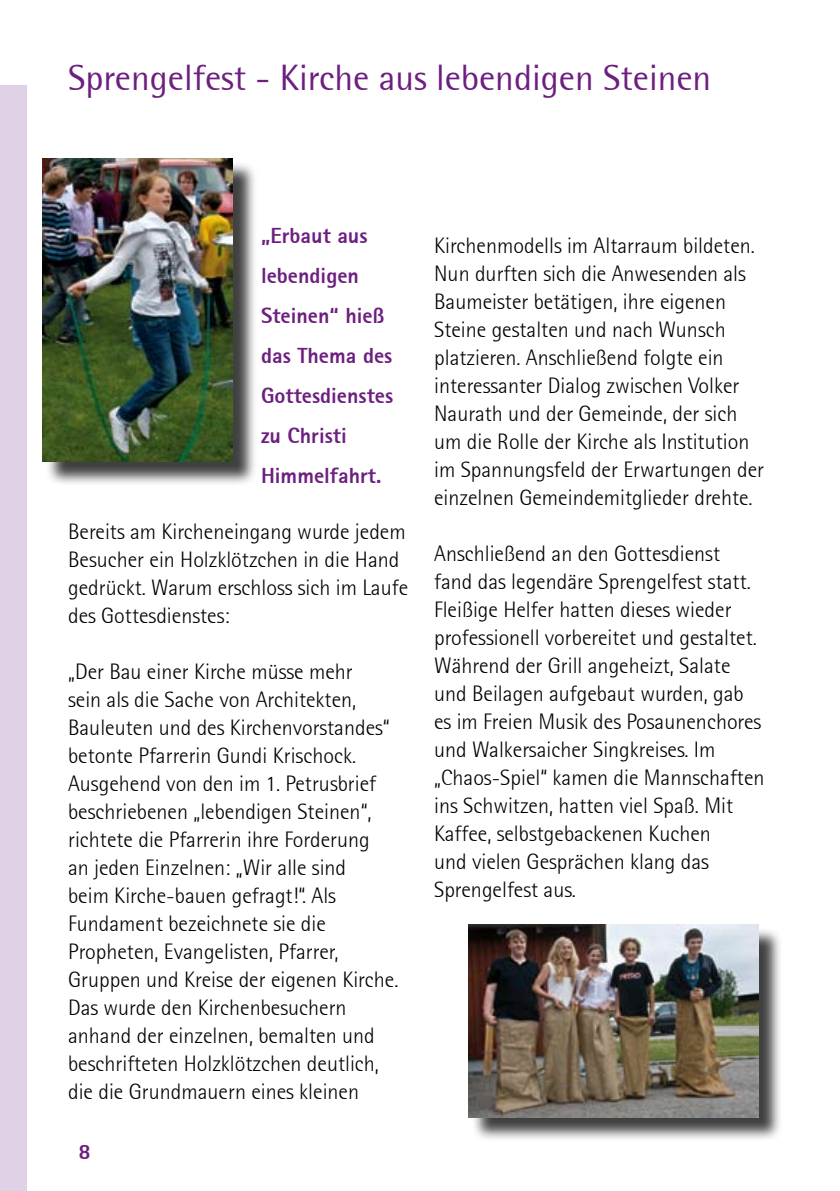
<style>
.page{position:relative;width:840px;height:1191px;background:#fff}
.page>*{position:absolute;margin:0;border:0;box-sizing:border-box;transform-origin:0 0}
.t1{font:36px "Rotis Semi Sans";color:#6d1f80}
.t2{font:300 22px/28px "Rotis Semi Sans";color:#000}
.t3{font:22px/40px "Rotis Sans Serif Extra Bold 75";color:#6d1f80}
</style>
<div class="page">
<div style="left:0;top:85px;width:26px;height:1106px;background:#dfd2e6"></div>
<div style="left:46px;top:161px;width:211px;height:326px;background:#000;opacity:.75"></div>
<img style="left:43px;top:158px;width:189px;height:304px">
<div style="left:471px;top:927px;width:311px;height:214px;background:#000;opacity:.75"></div>
<img style="left:468px;top:924px;width:289px;height:193px">
<h1 class="t1" style="left:68px;top:57px;width:644px">Sprengelfest - Kirche aus lebendigen Steinen</h1>
<p class="t3" style="left:261px;top:215px;width:133px">„Erbaut aus lebendigen<br>Steinen“ hieß das Thema des<br>Gottesdienstes zu Christi<br>Himmelfahrt.</p>
<p class="t2" style="left:68px;top:517px;width:341px">Bereits am Kircheneingang wurde jedem Besucher ein Holzklötzchen in die Hand gedrückt. Warum erschloss sich im Laufe des Gottesdienstes:</p>
<p class="t2" style="left:68px;top:657px;width:331px">„Der Bau einer Kirche müsse mehr<br>sein als die Sache von Architekten, Bauleuten und des Kirchenvorstandes“ betonte Pfarrerin Gundi Krischock.<br>Ausgehend von den im 1. Petrusbrief beschriebenen „lebendigen Steinen“, richtete die Pfarrerin ihre Forderung<br>an jeden Einzelnen: „Wir alle sind<br>beim Kirche-bauen gefragt!“. Als Fundament bezeichnete sie die Propheten, Evangelisten, Pfarrer, Gruppen und Kreise der eigenen Kirche.<br>Das wurde den Kirchenbesuchern anhand der einzelnen, bemalten und beschrifteten Holzklötzchen deutlich, die die Grundmauern eines kleinen</p>
<p class="t3" style="left:78px;top:1131px;width:14px">8</p>
<p class="t2" style="left:434px;top:231px;width:331px">Kirchenmodells im Altarraum bildeten.<br>Nun durften sich die Anwesenden als Baumeister betätigen, ihre eigenen Steine gestalten und nach Wunsch platzieren. Anschließend folgte ein interessanter Dialog zwischen Volker Naurath und der Gemeinde, der sich um die Rolle der Kirche als Institution im Spannungsfeld der Erwartungen der einzelnen Gemeindemitglieder drehte.</p>
<p class="t2" style="left:434px;top:539px;width:332px">Anschließend an den Gottesdienst<br>fand das legendäre Sprengelfest statt.<br>Fleißige Helfer hatten dieses wieder professionell vorbereitet und gestaltet.<br>Während der Grill angeheizt, Salate und Beilagen aufgebaut wurden, gab es im Freien Musik des Posaunenchores und Walkersaicher Singkreises. Im „Chaos-Spiel“ kamen die Mannschaften ins Schwitzen, hatten viel Spaß. Mit Kaffee, selbstgebackenen Kuchen<br>und vielen Gesprächen klang das Sprengelfest aus.</p>
</div>
